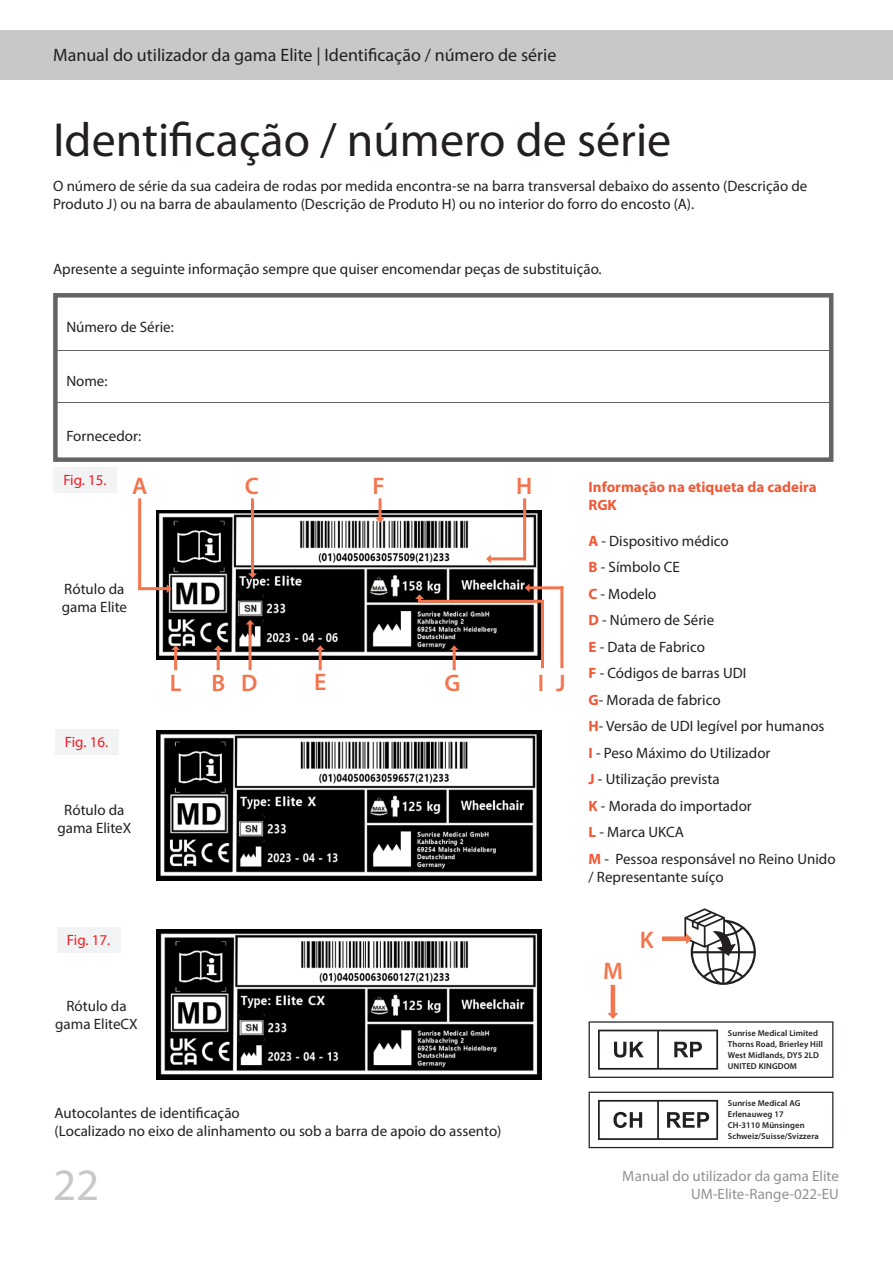
<style>
.page{position:relative;width:893px;height:1263px;background:#fff}
.page>*{position:absolute;margin:0;border:0;box-sizing:border-box;transform-origin:0 0}
.Heading_1{font:48px "Myriad Pro";color:#231f20}
.t1{font:45px "Myriad Pro";color:#c8c8c8}
.Heading_1-2{font:600 24px "Myriad Pro";color:#f3754e}
.t2{font:18px "Myriad Pro";color:#231f20}
.t3{font:15px/18px "Myriad Pro";color:#231f20}
.t4{font:700 15px/18px "Myriad Pro";color:#f05937}
.Image_no{font:15px "Myriad Pro";color:#ee1d23}
.t5{font:600 8.55px/11.1px "Myriad Pro";letter-spacing:.01em;color:#231f20}
.s1{font-weight:700;color:#f05937}
</style>
<div class="page">
<div style="left:0;top:31px;width:893px;height:49px;background:#c8c8c8"></div>
<div style="left:53px;top:293px;width:780px;height:169px;border:4px solid #646464"></div>
<hr style="left:55px;top:350px;width:775px;height:1px;background:#646464">
<hr style="left:57px;top:402px;width:775px;height:1px;background:#646464">
<div style="left:662px;top:936px;width:25px;height:5px;background:#f3754e"></div>
<svg style="left:684px;top:908px;width:72px;height:77px"></svg>
<svg style="left:589px;top:1092px;width:244px;height:56px"></svg>
<hr style="left:611px;top:985px;width:4px;height:28px;background:#f3754e">
<svg style="left:589px;top:1013px;width:244px;height:65px"></svg>
<img style="left:157px;top:510px;width:384px;height:149px">
<img style="left:157px;top:731px;width:384px;height:150px">
<img style="left:157px;top:929px;width:384px;height:150px">
<div style="left:53px;top:467px;width:64px;height:26px;background:#f2f3f4"></div>
<hr style="left:251px;top:500px;width:3px;height:73px;background:#f3754e">
<svg style="left:248px;top:573px;width:9px;height:5px"></svg>
<hr style="left:249px;top:625px;width:3px;height:44px;background:#f3754e">
<svg style="left:246px;top:620px;width:8px;height:4px"></svg>
<hr style="left:319px;top:650px;width:3px;height:19px;background:#f3754e">
<svg style="left:316px;top:645px;width:9px;height:5px"></svg>
<hr style="left:217px;top:650px;width:3px;height:19px;background:#f3754e">
<svg style="left:214px;top:645px;width:9px;height:5px"></svg>
<hr style="left:453px;top:650px;width:3px;height:19px;background:#f3754e">
<svg style="left:450px;top:645px;width:9px;height:5px"></svg>
<hr style="left:379px;top:500px;width:3px;height:18px;background:#f3754e">
<svg style="left:376px;top:518px;width:8px;height:5px"></svg>
<hr style="left:491px;top:557px;width:34px;height:3px;background:#f3754e">
<svg style="left:486px;top:554px;width:5px;height:9px"></svg>
<hr style="left:523px;top:500px;width:3px;height:59px;background:#f3754e">
<hr style="left:140px;top:587px;width:26px;height:3px;background:#f3754e">
<svg style="left:167px;top:584px;width:4px;height:9px"></svg>
<hr style="left:138px;top:500px;width:3px;height:89px;background:#f3754e">
<hr style="left:560px;top:588px;width:3px;height:79px;background:#f3754e">
<hr style="left:530px;top:586px;width:32px;height:3px;background:#f3754e">
<svg style="left:525px;top:583px;width:4px;height:9px"></svg>
<hr style="left:541px;top:601px;width:3px;height:66px;background:#f3754e">
<hr style="left:419px;top:600px;width:123px;height:3px;background:#f3754e">
<svg style="left:415px;top:594px;width:9px;height:6px"></svg>
<div style="left:55px;top:729px;width:63px;height:25px;background:#f2f3f4"></div>
<div style="left:57px;top:927px;width:64px;height:25px;background:#f2f3f4"></div>
<hr style="left:174px;top:650px;width:3px;height:19px;background:#f3754e">
<svg style="left:171px;top:645px;width:9px;height:5px"></svg>
<p class="t2" style="left:53px;top:44px;width:505px">Manual do utilizador da gama Elite | Identificação / número de série</p>
<p class="Heading_1" style="left:53px;top:111px;width:620px">Identificação / número de série</p>
<p class="t3" style="left:53px;top:177px;width:756px">O número de série da sua cadeira de rodas por medida encontra-se na barra transversal debaixo do assento (Descrição de<br>Produto J) ou na barra de abaulamento (Descrição de Produto H) ou no interior do forro do encosto (A).</p>
<p class="t3" style="left:53px;top:260px;width:550px">Apresente a seguinte informação sempre que quiser encomendar peças de substituição.</p>
<p class="t3" style="left:66px;top:318px;width:109px">Número de Série:</p>
<p class="t3" style="left:66px;top:371px;width:43px">Nome:</p>
<p class="t3" style="left:66px;top:426px;width:76px">Fornecedor:</p>
<p class="Image_no" style="left:63px;top:471px;width:45px">Fig. 15.</p>
<p class="Heading_1-2" style="left:132px;top:471px;width:17px">A</p>
<p class="Heading_1-2" style="left:245px;top:471px;width:16px">C</p>
<p class="Heading_1-2" style="left:372px;top:471px;width:14px">F</p>
<p class="Heading_1-2" style="left:516px;top:471px;width:18px">H</p>
<p class="t3" style="left:62px;top:579px;width:67px">Rótulo da gama Elite</p>
<p class="Image_no" style="left:65px;top:732px;width:45px">Fig. 16.</p>
<p class="t3" style="left:57px;top:801px;width:75px;text-align:center">Rótulo da gama EliteX</p>
<p class="Heading_1-2" style="left:170px;top:668px;width:13px">L</p>
<p class="Heading_1-2" style="left:211px;top:668px;width:15px">B</p>
<p class="Heading_1-2" style="left:241px;top:668px;width:18px">D</p>
<p class="Heading_1-2" style="left:314px;top:667px;width:14px">E</p>
<p class="Heading_1-2" style="left:444px;top:668px;width:17px">G</p>
<p class="Heading_1-2" style="left:538px;top:668px;width:8px">I</p>
<p class="Heading_1-2" style="left:556px;top:668px;width:11px">J</p>
<p class="Image_no" style="left:67px;top:930px;width:45px">Fig. 17.</p>
<p class="t3" style="left:55px;top:996px;width:84px;text-align:center">Rótulo da gama EliteCX</p>
<p class="t3" style="left:55px;top:1104px;width:187px">Autocolantes de identificação</p>
<p class="t3" style="left:55px;top:1122px;width:448px">(Localizado no eixo de alinhamento ou sob a barra de apoio do assento)</p>
<h2 class="t1" style="left:53px;top:1157px;width:48px">22</h2>
<p class="t4" style="left:589px;top:477px;width:230px">Informação na etiqueta da cadeira<br>RGK</p>
<p class="t3" style="left:589px;top:531px;width:142px"><span class="s1">A</span> - Dispositivo médico</p>
<p class="t3" style="left:589px;top:558px;width:93px"><span class="s1">B</span> - Símbolo CE</p>
<p class="t3" style="left:589px;top:584px;width:69px"><span class="s1">C</span> - Modelo</p>
<p class="t3" style="left:589px;top:611px;width:127px"><span class="s1">D</span> - Número de Série</p>
<p class="t3" style="left:589px;top:637px;width:118px"><span class="s1">E</span> - Data de Fabrico</p>
<p class="t3" style="left:589px;top:664px;width:159px"><span class="s1">F</span> - Códigos de barras UDI</p>
<p class="t3" style="left:589px;top:690px;width:133px"><span class="s1">G</span>- Morada de fabrico</p>
<p class="t3" style="left:589px;top:717px;width:237px"><span class="s1">H</span>- Versão de UDI legível por humanos</p>
<p class="t3" style="left:589px;top:743px;width:183px"><span class="s1">I</span> - Peso Máximo do Utilizador</p>
<p class="t3" style="left:589px;top:770px;width:133px"><span class="s1">J</span> - Utilização prevista</p>
<p class="t3" style="left:589px;top:796px;width:165px"><span class="s1">K</span> - Morada do importador</p>
<p class="t3" style="left:589px;top:823px;width:97px"><span class="s1">L</span> - Marca UKCA</p>
<p class="t3" style="left:589px;top:850px;width:249px"><span class="s1">M</span> - Pessoa responsável no Reino Unido / Representante suíço</p>
<p class="Heading_1-2" style="left:603px;top:956px;width:21px">M</p>
<p class="Heading_1-2" style="left:640px;top:924px;width:15px">K</p>
<p class="t5" style="left:728px;top:1027px;width:97px">Sunrise Medical Limited<br>Thorns Road, Brierley Hill<br>West Midlands, DY5 2LD<br>UNITED KINGDOM</p>
<p class="t5" style="left:728px;top:1097px;width:92px">Sunrise Medical AG<br>Erlenauweg 17<br>CH-3110 Münsingen<br>Schweiz/Suisse/Svizzera</p>
<p class="t3" style="left:623px;top:1167px;width:218px">Manual do utilizador da gama Elite</p>
<p class="t3" style="left:691px;top:1185px;width:149px">UM-Elite-Range-022-EU</p>
</div>
